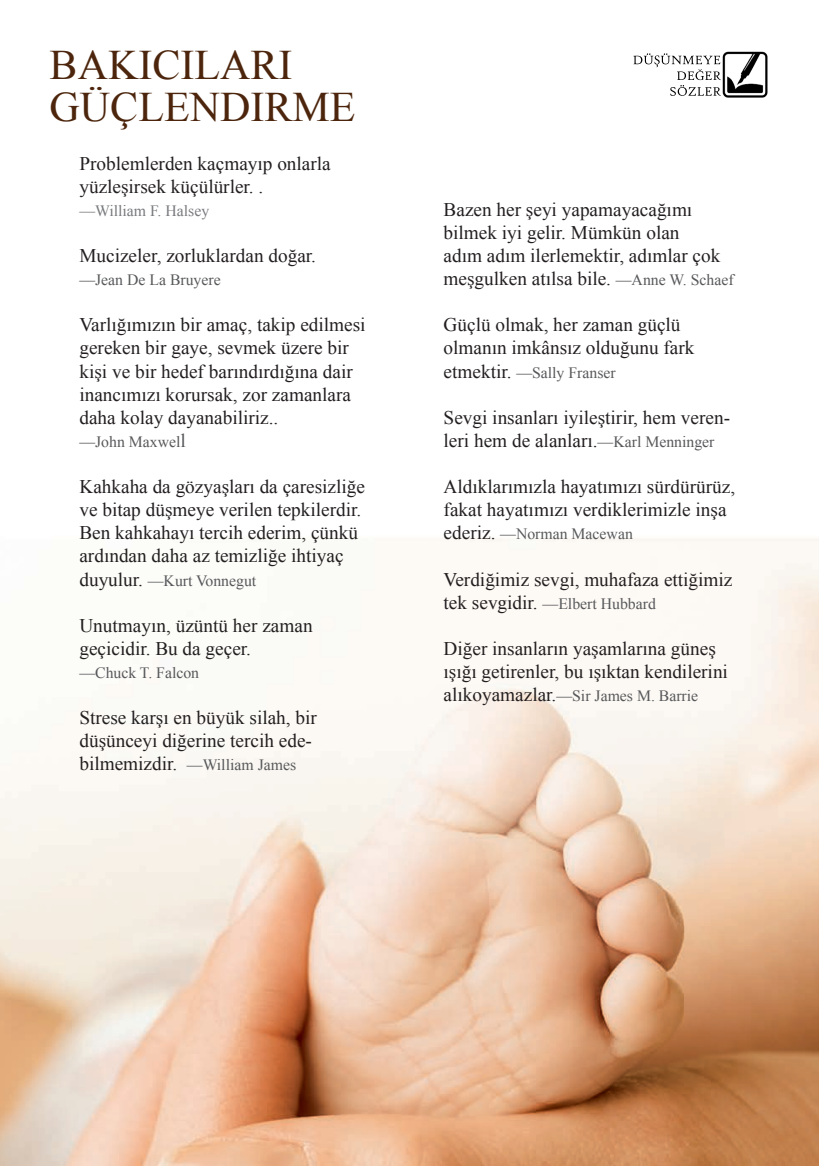
<style>
.page{position:relative;width:819px;height:1166px;background:#fff}
.page>*{position:absolute;margin:0;border:0;box-sizing:border-box;transform-origin:0 0}
.t1{font:42px "Times New Roman";color:#4c250c}
.t2{font:19.25px/23.1px "Times New Roman";color:#231f20}
.t3{font:15.75px "Times New Roman";color:#57585a}
.t4{font:15.75px "Times New Roman";color:#787a7d}
.s1{font-size:19.25px}
.s2{font-size:19.25px;color:#231f20}
.s3{font-size:15.75px;color:#57585a}
</style>
<div class="page">
<img style="left:0;top:539px;width:819px;height:627px">
<img style="left:633px;top:51px;width:135px;height:47px">
<p class="t1" style="left:50px;top:36px;width:244px">BAKICILARI</p>
<p class="t1" style="left:50px;top:78px;width:307px">GÜÇLENDIRME</p>
<p class="t2" style="left:79px;top:151px;width:253px">Problemlerden kaçmayıp onlarla yüzleşirsek küçülürler. .</p>
<p class="t4" style="left:79px;top:200px;width:131px">—William F. Halsey</p>
<p class="t2" style="left:79px;top:244px;width:238px">Mucizeler, zorluklardan doğar.</p>
<p class="t3" style="left:79px;top:269px;width:143px">—Jean De La Bruyere</p>
<p class="t2" style="left:79px;top:313px;width:288px">Varlığımızın bir amaç, takip edilmesi gereken bir gaye, sevmek üzere bir kişi ve bir hedef barındırdığına dair inancımızı korursak, zor zamanlara daha kolay dayanabiliriz..</p>
<p class="t3" style="left:79px;top:431px;width:108px">—John Maxwel<span class="s1">l</span></p>
<p class="t2" style="left:79px;top:475px;width:287px">Kahkaha da gözyaşları da çaresizliğe ve bitap düşmeye verilen tepkilerdir.<br>Ben kahkahayı tercih ederim, çünkü ardından daha az temizliğe ihtiyaç</p>
<p class="t3" style="left:79px;top:570px;width:178px"><span class="s2">duyulur.</span> —Kurt Vonnegut</p>
<p class="t2" style="left:79px;top:613px;width:235px">Unutmayın, üzüntü her zaman geçicidir. Bu da geçer.</p>
<p class="t3" style="left:79px;top:662px;width:121px">—Chuck T. Falcon</p>
<p class="t2" style="left:79px;top:706px;width:239px">Strese karşı en büyük silah, bir düşünceyi diğerine tercih ede-</p>
<p class="t3" style="left:79px;top:754px;width:218px"><span class="s2">bilmemizdir.</span> —William James</p>
<p class="t2" style="left:443px;top:198px;width:291px">Bazen her şeyi yapamayacağımı bilmek iyi gelir. Mümkün olan<br>adım adım ilerlemektir, adımlar çok meşgulken atılsa bile. <span class="s3">—Anne W. Schaef</span></p>
<p class="t2" style="left:443px;top:313px;width:252px">Güçlü olmak, her zaman güçlü olmanın imkânsız olduğunu fark</p>
<p class="t3" style="left:443px;top:362px;width:174px"><span class="s2">etmektir.</span> —Sally Franser</p>
<p class="t2" style="left:443px;top:405px;width:288px">Sevgi insanları iyileştirir, hem veren&shy;leri hem de alanları.<span class="s3">—Karl Menninger</span></p>
<p class="t2" style="left:443px;top:475px;width:293px">Aldıklarımızla hayatımızı sürdürürüz, fakat hayatımızı verdiklerimizle inşa</p>
<p class="t3" style="left:443px;top:523px;width:191px"><span class="s2">ederiz.</span> —Norman Macewan</p>
<p class="t2" style="left:443px;top:567px;width:290px">Verdiğimiz sevgi, muhafaza ettiğimiz</p>
<p class="t3" style="left:443px;top:593px;width:214px"><span class="s2">tek sevgidir.</span> —Elbert Hubbard</p>
<p class="t2" style="left:443px;top:636px;width:286px">Diğer insanların yaşamlarına güneş ışığı getirenler, bu ışıktan kendilerini</p>
<p class="t3" style="left:443px;top:685px;width:256px"><span class="s2">alıkoyamazlar.</span>—Sir James M. Barrie</p>
</div>
